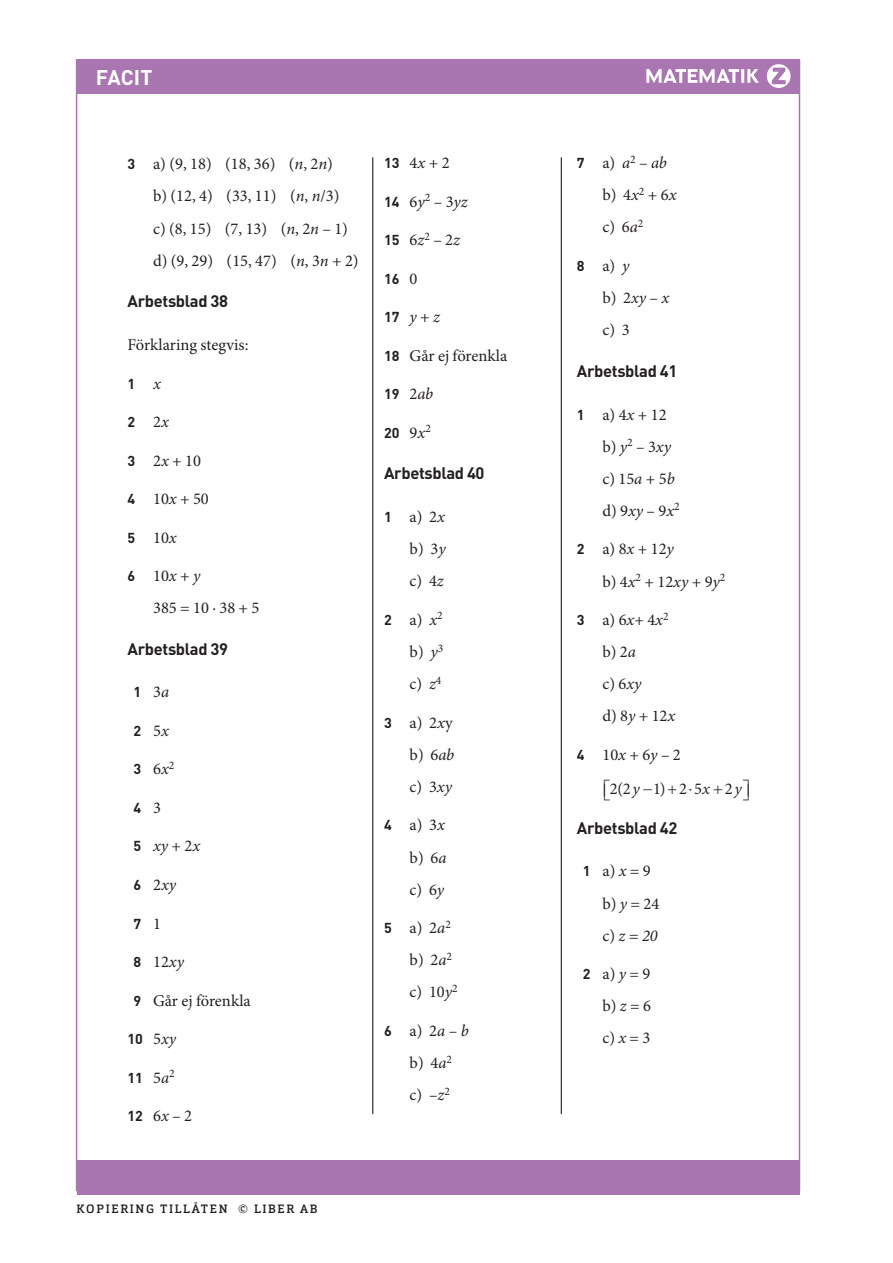
<style>
.page{position:relative;width:893px;height:1263px;background:#fff}
.page>*{position:absolute;margin:0;border:0;box-sizing:border-box;transform-origin:0 0}
.t1{font:700 21px "DIN Pro";letter-spacing:.005em;color:#fff}
.t2{font:700 21px "Arial";color:#a976b2}
.t3{font:16.5px/32.1px "Minion Pro";color:#231f20}
.t4{font:700 16.5px "DIN Pro";letter-spacing:-.02em;color:#231f20}
.t5{font:italic 16.5px "Minion Pro";color:#231f20}
.t6{font:700 14.25px "DIN Pro";color:#231f20}
.t7{font:500 12px "Orgon Slab";letter-spacing:.14em;color:#231f20}
.s1{font-family:"DIN Pro";font-weight:700;font-size:14.25px}
.s2{font-style:italic}
.s3{font-family:"Minion Pro";font-weight:400;font-style:italic;font-size:16.5px}
.s4{font-family:"Minion Pro";font-weight:400;font-size:16.5px}
.s5{font-family:"DIN Pro";font-weight:700;font-style:normal;font-size:14.25px}
.s6{font-style:normal}
</style>
<div class="page">
<div style="left:77px;top:59px;width:722px;height:34px;background:#a976b2"></div>
<div style="left:77px;top:1160px;width:722px;height:34px;background:#a976b2"></div>
<div style="left:767px;top:64px;width:24px;height:24px;background:#fff;border-radius:50%"></div>
<svg style="left:646px;top:69px;width:113px;height:14px"></svg>
<svg style="left:772px;top:67px;width:14px;height:18px"></svg>
<hr style="left:372px;top:157px;width:1px;height:957px;background:#231f20">
<hr style="left:561px;top:157px;width:1px;height:957px;background:#231f20">
<p class="t1" style="left:96px;top:63px;width:58px">FACIT</p>
<p class="t2" style="left:772px;top:61px;width:14px">Z</p>
<p class="t3" style="left:153px;top:148px;width:207px;text-indent:-26px"><span class="s1">3</span> a) (9, 18) (18, 36) (<span class="s2">n</span>, 2<span class="s2">n</span>)<br>b) (12, 4) (33, 11) (<span class="s2">n</span>, <span class="s2">n</span>/3)<br>c) (8, 15) (7, 13) (<span class="s2">n</span>, 2<span class="s2">n</span> – 1) d) (9, 29) (15, 47) (<span class="s2">n</span>, 3<span class="s2">n</span> + 2)</p>
<p class="t4" style="left:128px;top:290px;width:102px">Arbetsblad 38</p>
<p class="t3" style="left:128px;top:329px;width:122px">Förklaring stegvis:</p>
<p class="t6" style="left:128px;top:374px;width:35px">1 <span class="s3">x</span></p>
<p class="t6" style="left:128px;top:412px;width:43px">2 <span class="s4">2</span><span class="s3">x</span></p>
<p class="t3" style="left:128px;top:444px;width:75px"><span class="s1">3</span> 2<span class="s2">x</span> + 10</p>
<p class="t3" style="left:128px;top:483px;width:83px"><span class="s1">4</span> 10<span class="s2">x</span> + 50</p>
<p class="t3" style="left:128px;top:521px;width:51px"><span class="s1">5</span> 10<span class="s2">x</span></p>
<p class="t3" style="left:153px;top:560px;width:108px;text-indent:-26px"><span class="s1">6</span> 10<span class="s2">x</span> + <span class="s2">y<br></span>385 = 10 · 38 + 5</p>
<p class="t4" style="left:128px;top:637px;width:102px">Arbetsblad 39</p>
<p class="t6" style="left:134px;top:683px;width:37px">1 <span class="s4">3</span><span class="s3">a</span></p>
<p class="t6" style="left:134px;top:721px;width:37px">2 <span class="s4">5</span><span class="s3">x</span></p>
<p class="t6" style="left:134px;top:760px;width:42px">3 <span class="s4">6</span><span class="s3">x</span><sup>2</sup></p>
<p class="t6" style="left:134px;top:798px;width:29px">4 <span class="s4">3</span></p>
<p class="t5" style="left:134px;top:835px;width:68px"><span class="s5">5</span> xy <span class="s6">+ 2</span>x</p>
<p class="t5" style="left:134px;top:873px;width:44px"><span class="s5">6</span> <span class="s6">2</span>xy</p>
<p class="t6" style="left:134px;top:914px;width:29px">7 <span class="s4">1</span></p>
<p class="t3" style="left:134px;top:946px;width:52px"><span class="s1">8</span> 12<span class="s2">xy</span></p>
<p class="t3" style="left:134px;top:984px;width:119px"><span class="s1">9</span> Går ej förenkla</p>
<p class="t6" style="left:128px;top:1029px;width:50px">10 <span class="s4">5</span><span class="s3">xy</span></p>
<p class="t6" style="left:128px;top:1068px;width:49px">11 <span class="s4">5</span><span class="s3">a</span><sup>2</sup></p>
<p class="t3" style="left:128px;top:1100px;width:66px"><span class="s1">12</span> 6<span class="s2">x</span> – 2</p>
<p class="t3" style="left:384px;top:147px;width:67px"><span class="s1">13</span> 4<span class="s2">x</span> + 2</p>
<p class="t3" style="left:384px;top:185px;width:85px"><span class="s1">14</span> 6<span class="s2">y</span><sup>2</sup> – 3<span class="s2">yz</span></p>
<p class="t3" style="left:384px;top:224px;width:78px"><span class="s1">15</span> 6<span class="s2">z</span><sup>2</sup> – 2<span class="s2">z</span></p>
<p class="t6" style="left:384px;top:269px;width:35px">16 <span class="s4">0</span></p>
<p class="t6" style="left:384px;top:307px;width:58px">17 <span class="s3">y</span> <span class="s4">+</span> <span class="s3">z</span></p>
<p class="t3" style="left:384px;top:339px;width:125px"><span class="s1">18</span> Går ej förenkla</p>
<p class="t6" style="left:384px;top:384px;width:51px">19 <span class="s4">2</span><span class="s3">ab</span></p>
<p class="t6" style="left:384px;top:423px;width:48px">20 <span class="s4">9</span><span class="s3">x</span><sup>2</sup></p>
<p class="t4" style="left:384px;top:462px;width:102px">Arbetsblad 40</p>
<p class="t3" style="left:410px;top:501px;width:38px;text-align:justify;text-indent:-26px"><span class="s1">1</span> a) 2<span class="s2">x </span>b) 3<span class="s2">y </span>c) 4<span class="s2">z</span></p>
<p class="t3" style="left:410px;top:604px;width:35px;text-align:justify;text-indent:-26px"><span class="s1">2</span> a) <span class="s2">x</span><sup>2 </sup>b) <span class="s2">y</span><sup>3 </sup>c) <span class="s2">z</span><sup>4</sup></p>
<p class="t3" style="left:410px;top:706px;width:46px;text-align:justify;text-indent:-26px"><span class="s1">3</span> a) 2<span class="s2">x</span>y b) 6<span class="s2">ab </span>c) 3<span class="s2">xy</span></p>
<p class="t3" style="left:410px;top:809px;width:38px;text-align:justify;text-indent:-26px"><span class="s1">4</span> a) 3<span class="s2">x </span>b) 6<span class="s2">a </span>c) 6<span class="s2">y</span></p>
<p class="t3" style="left:410px;top:912px;width:50px;text-indent:-26px"><span class="s1">5</span> a) 2<span class="s2">a</span><sup>2 </sup>b) 2<span class="s2">a</span><sup>2 </sup>c) 10<span class="s2">y</span><sup>2</sup></p>
<p class="t3" style="left:384px;top:1015px;width:86px;text-align:center"><span class="s1">6</span> a) 2<span class="s2">a</span> – <span class="s2">b </span>b) 4<span class="s2">a</span><sup>2<br></sup>c) –<span class="s2">z</span><sup>2</sup></p>
<p class="t7" style="left:77px;top:1201px;width:243px">KOPIERING TILLÅTEN © LIBER AB</p>
<p class="t3" style="left:602px;top:147px;width:76px;text-indent:-26px"><span class="s1">7</span> a) <span class="s2">a</span><sup>2</sup> – <span class="s2">ab </span>b) 4<span class="s2">x</span><sup>2</sup> + 6<span class="s2">x </span>c) 6<span class="s2">a</span><sup>2</sup></p>
<p class="t3" style="left:602px;top:250px;width:68px;text-indent:-26px"><span class="s1">8</span> a) <span class="s2">y<br></span>b) 2<span class="s2">xy</span> – <span class="s2">x </span>c) 3</p>
<p class="t4" style="left:577px;top:360px;width:102px">Arbetsblad 41</p>
<p class="t3" style="left:602px;top:398px;width:79px;text-indent:-26px"><span class="s1">1</span> a) 4<span class="s2">x</span> + 12 b) <span class="s2">y</span><sup>2</sup> – 3<span class="s2">xy </span>c) 15<span class="s2">a</span> + 5<span class="s2">b </span>d) 9<span class="s2">xy</span> – 9<span class="s2">x</span><sup>2</sup></p>
<p class="t3" style="left:602px;top:533px;width:125px;text-indent:-26px"><span class="s1">2</span> a) 8<span class="s2">x</span> + 12<span class="s2">y<br></span>b) 4<span class="s2">x</span><sup>2</sup> + 12<span class="s2">xy</span> + 9<span class="s2">y</span><sup>2</sup></p>
<p class="t3" style="left:602px;top:604px;width:74px;text-indent:-26px"><span class="s1">3</span> a) 6<span class="s2">x</span>+ 4<span class="s2">x</span><sup>2 </sup>b) 2<span class="s2">a<br></span>c) 6<span class="s2">xy<br></span>d) 8<span class="s2">y</span> + 12<span class="s2">x</span></p>
<p class="t3" style="left:577px;top:738px;width:105px;line-height:33.9px;text-align:center"><span class="s1">4</span> 10<span class="s2">x</span> + 6<span class="s2">y</span> – 2<br>2 2( <span class="s2">y</span></p>
<p class="t3" style="left:660px;top:773px;width:7px">)</p>
<p class="t3" style="left:653px;top:773px;width:58px">1 2 5<span class="s2">x</span></p>
<p class="t3" style="left:725px;top:773px;width:18px">2<span class="s2">y</span></p>
<p class="t4" style="left:577px;top:816px;width:102px">Arbetsblad 42</p>
<p class="t3" style="left:602px;top:855px;width:58px;text-indent:-20px"><span class="s1">1</span> a) <span class="s2">x</span> = 9 b) <span class="s2">y</span> = 24 c) <span class="s2">z = 20</span></p>
<p class="t3" style="left:602px;top:958px;width:50px;text-align:justify;text-indent:-20px"><span class="s1">2</span> a) <span class="s2">y</span> = 9 b) <span class="s2">z</span> = 6 c) <span class="s2">x</span> = 3</p>
</div>
